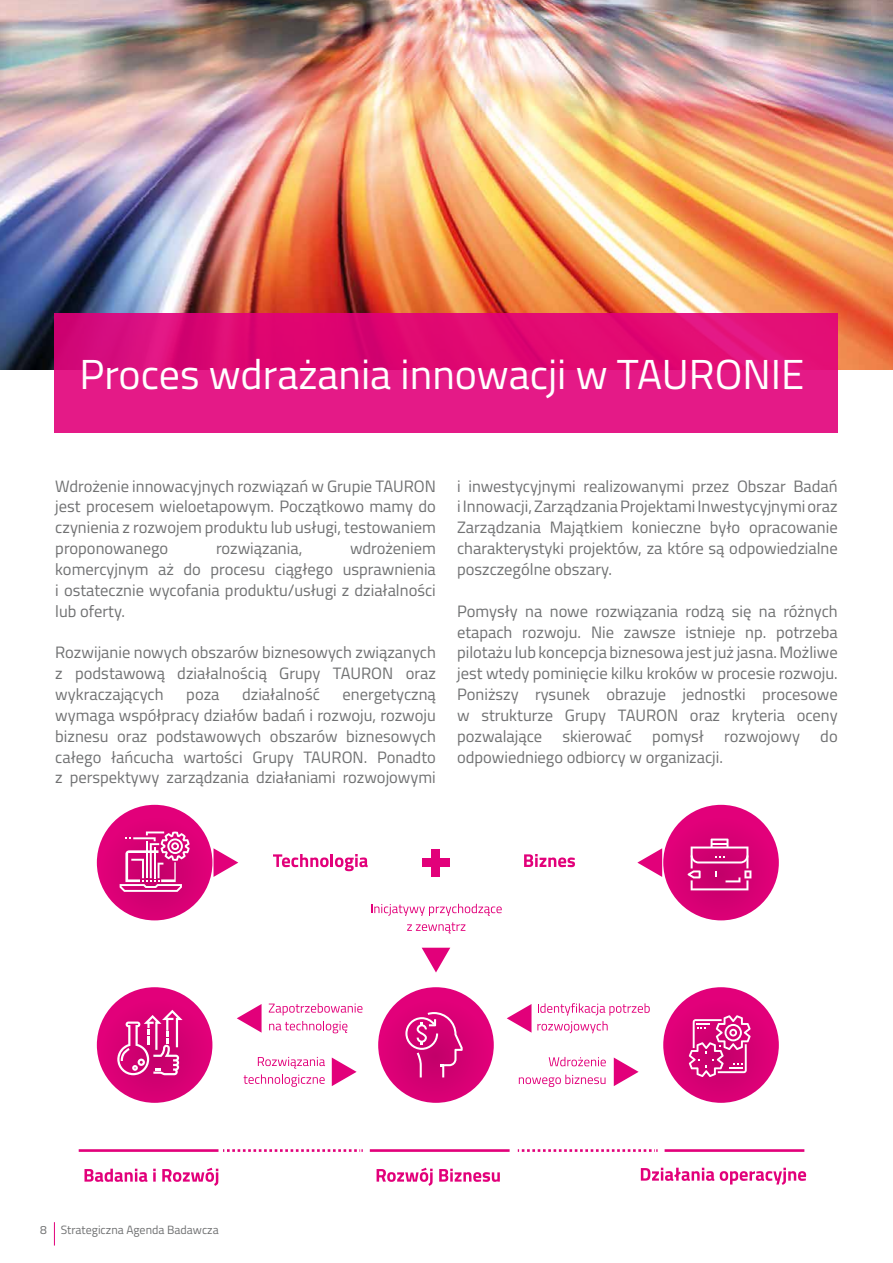
<style>
.page{position:relative;width:893px;height:1263px;background:#fff}
.page>*{position:absolute;margin:0;border:0;box-sizing:border-box;transform-origin:0 0}
.t1{font:42px "Titillium";color:#fff}
.t2{font:16.5px/20.9px "Titillium";color:#707172;text-align:justify}
.t3{font:12px "Titillium";color:#707172}
</style>
<div class="page">
<svg style="left:377px;top:986px;width:118px;height:118px;background:#dd0c7d"></svg>
<div style="left:375px;top:984px;width:122px;height:122px;border:3px solid #fff;border-radius:50%"></div>
<svg style="left:662px;top:986px;width:118px;height:118px;background:#de0c7d"></svg>
<div style="left:660px;top:984px;width:122px;height:122px;border:3px solid #fff;border-radius:50%"></div>
<svg style="left:95px;top:986px;width:119px;height:118px;background:#de107f"></svg>
<div style="left:94px;top:984px;width:121px;height:122px;border:3px solid #fff;border-radius:50%"></div>
<svg style="left:662px;top:803px;width:118px;height:119px;background:#dd0e7e"></svg>
<div style="left:660px;top:802px;width:122px;height:121px;border:3px solid #fff;border-radius:50%"></div>
<svg style="left:637px;top:848px;width:25px;height:29px"></svg>
<svg style="left:95px;top:803px;width:119px;height:119px;background:#de1180"></svg>
<div style="left:94px;top:802px;width:121px;height:121px;border:3px solid #fff;border-radius:50%"></div>
<svg style="left:371px;top:904px;width:131px;height:12px"></svg>
<svg style="left:407px;top:922px;width:58px;height:11px"></svg>
<hr style="left:79px;top:1149px;width:139px;height:3px;background:#e2007a">
<svg style="left:223px;top:1149px;width:140px;height:3px"></svg>
<hr style="left:370px;top:1149px;width:140px;height:3px;background:#e2007a">
<svg style="left:518px;top:1149px;width:140px;height:3px"></svg>
<hr style="left:665px;top:1149px;width:139px;height:3px;background:#e2007a">
<div style="left:432px;top:849px;width:8px;height:28px;background:#e2007a"></div>
<div style="left:422px;top:859px;width:28px;height:8px;background:#e2007a"></div>
<svg style="left:688px;top:838px;width:63px;height:52px;background:#d8348d"></svg>
<svg style="left:689px;top:1015px;width:62px;height:62px"></svg>
<svg style="left:405px;top:1012px;width:58px;height:65px;background:#d62585"></svg>
<svg style="left:117px;top:1010px;width:66px;height:65px"></svg>
<svg style="left:120px;top:831px;width:70px;height:61px"></svg>
<svg style="left:273px;top:854px;width:95px;height:17px"></svg>
<svg style="left:524px;top:854px;width:51px;height:13px"></svg>
<svg style="left:84px;top:1169px;width:63px;height:13px"></svg>
<svg style="left:153px;top:1169px;width:3px;height:12px"></svg>
<svg style="left:162px;top:1168px;width:56px;height:18px"></svg>
<svg style="left:377px;top:1168px;width:56px;height:18px"></svg>
<svg style="left:439px;top:1169px;width:61px;height:13px"></svg>
<svg style="left:641px;top:1168px;width:73px;height:13px"></svg>
<svg style="left:720px;top:1168px;width:86px;height:17px"></svg>
<svg style="left:213px;top:848px;width:25px;height:29px"></svg>
<svg style="left:244px;top:1057px;width:81px;height:30px"></svg>
<svg style="left:332px;top:1057px;width:25px;height:29px"></svg>
<svg style="left:269px;top:1003px;width:94px;height:12px"></svg>
<svg style="left:269px;top:1021px;width:78px;height:12px"></svg>
<svg style="left:237px;top:1004px;width:25px;height:29px"></svg>
<svg style="left:549px;top:1057px;width:57px;height:9px"></svg>
<svg style="left:519px;top:1075px;width:86px;height:12px"></svg>
<svg style="left:614px;top:1057px;width:25px;height:29px"></svg>
<svg style="left:538px;top:1003px;width:112px;height:12px"></svg>
<svg style="left:537px;top:1021px;width:71px;height:12px"></svg>
<svg style="left:507px;top:1004px;width:24px;height:29px"></svg>
<svg style="left:422px;top:948px;width:28px;height:24px"></svg>
<img style="left:0;top:0;width:893px;height:370px">
<svg style="left:54px;top:314px;width:784px;height:119px;background:#e1127e"></svg>
<svg style="left:54px;top:1222px;width:1px;height:23px"></svg>
<h1 class="t1" style="left:80px;top:344px;width:726px">Proces wdrażania innowacji w TAURONIE</h1>
<p class="t2" style="left:55px;top:475px;width:382px">Wdrożenie innowacyjnych rozwiązań w Grupie TAURON jest procesem wieloetapowym. Początkowo mamy do czynienia z rozwojem produktu lub usługi, testowaniem proponowanego</p>
<p class="t2" style="left:55px;top:537px;width:382px;text-indent:295px">wdrożeniem komercyjnym aż do procesu ciągłego usprawnienia i ostatecznie wycofania produktu/usługi z działalności lub oferty.</p>
<p class="t2" style="left:55px;top:641px;width:382px">Rozwijanie nowych obszarów biznesowych związanych z podstawową działalnością Grupy TAURON oraz wykraczających</p>
<p class="t2" style="left:216px;top:537px;width:88px">rozwiązania,</p>
<p class="t2" style="left:186px;top:683px;width:35px">poza</p>
<p class="t2" style="left:242px;top:683px;width:79px">działalność</p>
<p class="t2" style="left:55px;top:683px;width:382px;text-indent:287px">energetyczną wymaga współpracy działów badań i rozwoju, rozwoju biznesu oraz podstawowych obszarów biznesowych całego łańcucha wartości Grupy TAURON. Ponadto z perspektywy zarządzania działaniami rozwojowymi</p>
<p class="t2" style="left:457px;top:475px;width:382px">i inwestycyjnymi realizowanymi przez Obszar Badań i Innowacji, Zarządzania Projektami Inwestycyjnymi oraz Zarządzania Majątkiem konieczne było opracowanie charakterystyki projektów, za które są odpowiedzialne poszczególne obszary.</p>
<p class="t2" style="left:457px;top:600px;width:382px">Pomysły na nowe rozwiązania rodzą się na różnych etapach rozwoju. Nie zawsze istnieje np. potrzeba pilotażu lub koncepcja biznesowa jest już jasna. Możliwe jest wtedy pominięcie kilku kroków w procesie rozwoju.<br>Poniższy rysunek obrazuje jednostki procesowe w strukturze Grupy TAURON oraz kryteria oceny pozwalające skierować pomysł rozwojowy do odpowiedniego odbiorcy w organizacji.</p>
<p class="t3" style="left:40px;top:1221px;width:180px">8 Strategiczna Agenda Badawcza</p>
</div>
